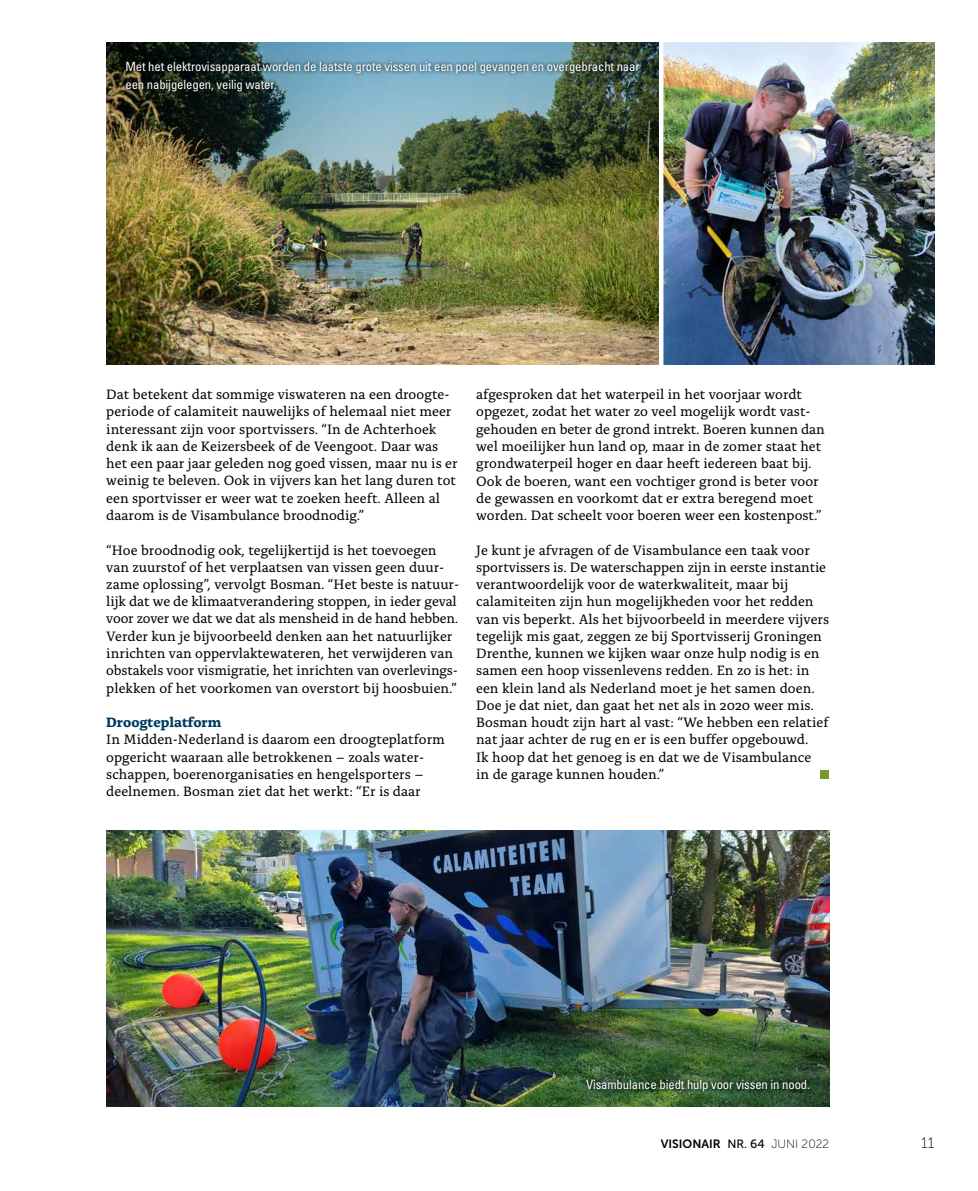
<style>
.page{position:relative;width:978px;height:1191px;background:#fff}
.page>*{position:absolute;margin:0;border:0;box-sizing:border-box;transform-origin:0 0}
.t1{font:15px "Museo Sans 100";color:#000}
.t2{font:14.25px/17.2px "Alda OTCEV";color:#000}
.t3{font:700 14.25px "Alda OTCEV";color:#003a60}
.t4{font:condensed 12.75px/17.2px "Univers LT Std";letter-spacing:-.01em;color:#fff}
.t5{font:12px "Museo Sans 700";color:#000}
.s1{font-family:"Museo Sans 500"}
.s2{font-family:"Museo Sans 100"}
</style>
<div class="page">
<img style="left:106px;top:830px;width:723px;height:276px">
<img style="left:106px;top:43px;width:828px;height:321px">
<svg style="left:582px;top:1075px;width:232px;height:20px;background:#2c4e2c"></svg>
<div style="left:821px;top:770px;width:8px;height:8px;background:#789a2b"></div>
<img style="left:122px;top:57px;width:521px;height:38px">
<hr style="left:659px;top:34px;width:4px;height:340px;background:#fff">
<p class="t4" style="left:125px;top:58px;width:516px">Met het elektrovisapparaat worden de laatste grote vissen uit een poel gevangen en overgebracht naar een nabijgelegen, veilig water.</p>
<p class="t2" style="left:106px;top:385px;width:353px">Dat betekent dat sommige viswateren na een droogte&shy;periode of calamiteit nauwelijks of helemaal niet meer interessant zijn voor sportvissers. “In de Achterhoek denk ik aan de Keizersbeek of de Veengoot. Daar was het een paar jaar geleden nog goed vissen, maar nu is er weinig te beleven. Ook in vijvers kan het lang duren tot een sportvisser er weer wat te zoeken heeft. Alleen al daarom is de Visambulance broodnodig.”</p>
<p class="t2" style="left:106px;top:540px;width:354px">“Hoe broodnodig ook, tegelijkertijd is het toevoegen van zuurstof of het verplaatsen van vissen geen duur&shy;zame oplossing”, vervolgt Bosman. “Het beste is natuur&shy;lijk dat we de klimaatverandering stoppen, in ieder geval voor zover we dat we dat als mensheid in de hand hebben.<br>Verder kun je bijvoorbeeld denken aan het natuurlijker inrichten van oppervlaktewateren, het verwijderen van obstakels voor vismigratie, het inrichten van overlevings&shy;plekken of het voorkomen van overstort bij hoosbuien.”</p>
<p class="t3" style="left:106px;top:711px;width:117px">Droogteplatform</p>
<p class="t2" style="left:106px;top:730px;width:340px">In Midden-Nederland is daarom een droogteplatform opgericht waaraan alle betrokkenen – zoals water&shy;schappen, boerenorganisaties en hengelsporters – deelnemen. Bosman ziet dat het werkt: “Er is daar</p>
<p class="t2" style="left:476px;top:385px;width:350px">afgesproken dat het waterpeil in het voorjaar wordt opgezet, zodat het water zo veel mogelijk wordt vast&shy;gehouden en beter de grond intrekt. Boeren kunnen dan wel moeilijker hun land op, maar in de zomer staat het grondwaterpeil hoger en daar heeft iedereen baat bij.<br>Ook de boeren, want een vochtiger grond is beter voor de gewassen en voorkomt dat er extra beregend moet worden. Dat scheelt voor boeren weer een kostenpost.”</p>
<p class="t2" style="left:476px;top:540px;width:354px">Je kunt je afvragen of de Visambulance een taak voor sportvissers is. De waterschappen zijn in eerste instantie verantwoordelijk voor de waterkwaliteit, maar bij calamiteiten zijn hun mogelijkheden voor het redden van vis beperkt. Als het bijvoorbeeld in meerdere vijvers tegelijk mis gaat, zeggen ze bij Sportvisserij Groningen Drenthe, kunnen we kijken waar onze hulp nodig is en samen een hoop vissenlevens redden. En zo is het: in een klein land als Nederland moet je het samen doen.<br>Doe je dat niet, dan gaat het net als in 2020 weer mis.<br>Bosman houdt zijn hart al vast: “We hebben een relatief nat jaar achter de rug en er is een buffer opgebouwd.<br>Ik hoop dat het genoeg is en dat we de Visambulance<br>in de garage kunnen houden.”</p>
<p class="t4" style="left:586px;top:1076px;width:225px">Visambulance biedt hulp voor vissen in nood.</p>
<p class="t5" style="left:661px;top:1137px;width:170px">VISIONAIR <span class="s1">NR. 64</span> <span class="s2">JUNI 2022</span></p>
<p class="t1" style="left:921px;top:1135px;width:15px">11</p>
</div>
